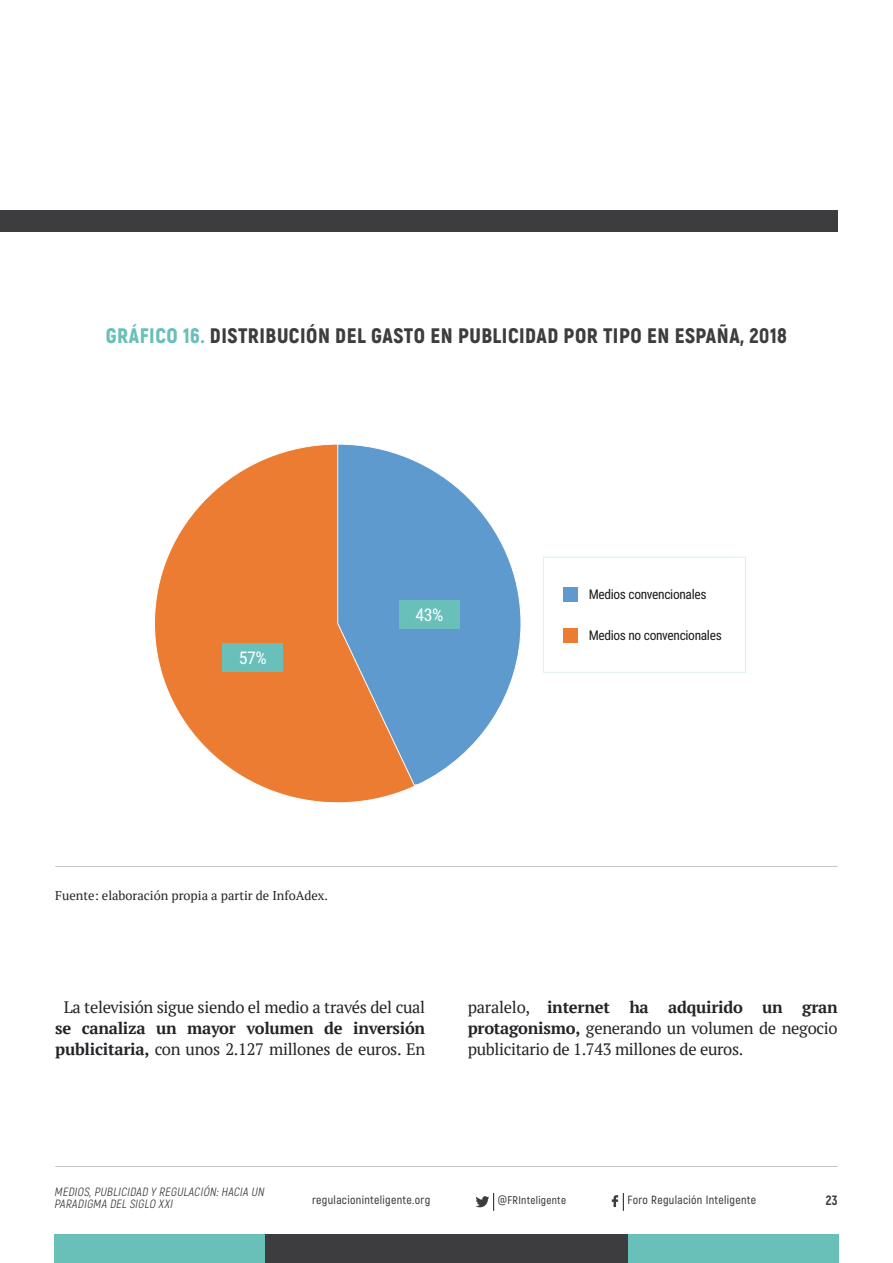
<style>
.page{position:relative;width:893px;height:1263px;background:#fff}
.page>*{position:absolute;margin:0;border:0;box-sizing:border-box;transform-origin:0 0}
.t1{font:900 21px "Akrobat";letter-spacing:.025em;color:#3d3d3f}
.t2{font:17.4px "Roboto Condensed";color:#fff}
.t3{font:16.5px/21px "PT Serif";letter-spacing:-.02em;color:#252327;text-align:justify}
.t4{font:700 16.5px/21px "PT Serif";letter-spacing:-.015em;color:#252327}
.t5{font:800 13.5px "Akrobat";color:#3d3d3f}
.t6{font:13.35px "Roboto Condensed";letter-spacing:-.025em;color:#1e1b19}
.t7{font:12.75px "PT Serif";color:#252327}
.t8{font:italic 12px/12px "Akrobat";color:#3d3d3f}
.t9{font:600 11.85px "Akrobat";letter-spacing:.025em;color:#3d3d3f}
.t10{font:600 11.25px "Akrobat";letter-spacing:.025em;color:#3d3d3f}
.s1{color:#69c0b9}
.s2{font-weight:400}
.s3{font-weight:700}
.s4{font-size:11.85px}
</style>
<div class="page">
<div style="left:54px;top:1233px;width:211px;height:30px;background:#69c0b9"></div>
<div style="left:628px;top:1233px;width:211px;height:30px;background:#69c0b9"></div>
<div style="left:265px;top:1233px;width:363px;height:30px;background:#3d3d3f"></div>
<hr style="left:55px;top:1166px;width:783px;height:1px;background:#c6c5c6">
<svg style="left:476px;top:1193px;width:18px;height:18px"></svg>
<svg style="left:612px;top:1193px;width:12px;height:18px"></svg>
<hr style="left:55px;top:866px;width:783px;height:1px;background:#c6c5c6">
<div style="left:0;top:210px;width:838px;height:22px;background:#3d3d3f"></div>
<div style="left:154px;top:444px;width:367px;height:359px;background:#ec7c32;border:1px solid #fff;border-radius:50%"></div>
<svg style="left:337px;top:444px;width:184px;height:341px;fill:#5f9ace"></svg>
<div style="left:222px;top:644px;width:61px;height:28px;background:#69c0bb"></div>
<div style="left:399px;top:600px;width:61px;height:29px;background:#69c0bb"></div>
<div style="left:563px;top:587px;width:15px;height:14px;background:#5f9ace"></div>
<div style="left:563px;top:628px;width:15px;height:15px;background:#ec7c32"></div>
<p class="t1" style="left:106px;top:323px;width:682px"><span class="s1">GRÁFICO 16.</span> DISTRIBUCIÓN DEL GASTO EN PUBLICIDAD POR TIPO EN ESPAÑA, 2018</p>
<p class="t2" style="left:239px;top:651px;width:29px">57%</p>
<p class="t2" style="left:415px;top:608px;width:29px">43%</p>
<p class="t6" style="left:589px;top:589px;width:119px">Medios convencionales</p>
<p class="t6" style="left:589px;top:630px;width:135px">Medios no convencionales</p>
<p class="t7" style="left:55px;top:890px;width:274px">Fuente: elaboración propia a partir de InfoAdex.</p>
<p class="t3" style="left:64px;top:997px;width:363px">La televisión sigue siendo el medio a través del cual</p>
<p class="t4" style="left:55px;top:1018px;width:371px">se canaliza un mayor volumen de inversión publicitaria, <span class="s2">con unos 2.127 millones de euros. En</span></p>
<p class="t3" style="left:468px;top:997px;width:371px">paralelo, <span class="s3">internet ha adquirido un gran protagonismo,</span> generando un volumen de negocio publicitario de 1.743 millones de euros.</p>
<p class="t8" style="left:54px;top:1186px;width:214px">MEDIOS, PUBLICIDAD Y REGULACIÓN: HACIA UN<br>PARADIGMA DEL SIGLO XXI</p>
<p class="t9" style="left:312px;top:1193px;width:120px">regulacioninteligente.org</p>
<p class="t10" style="left:498px;top:1194px;width:70px"><span class="s4">@</span>FRInteligente</p>
<p class="t9" style="left:628px;top:1193px;width:130px">Foro Regulación Inteligente</p>
<p class="t5" style="left:826px;top:1193px;width:13px">23</p>
</div>
